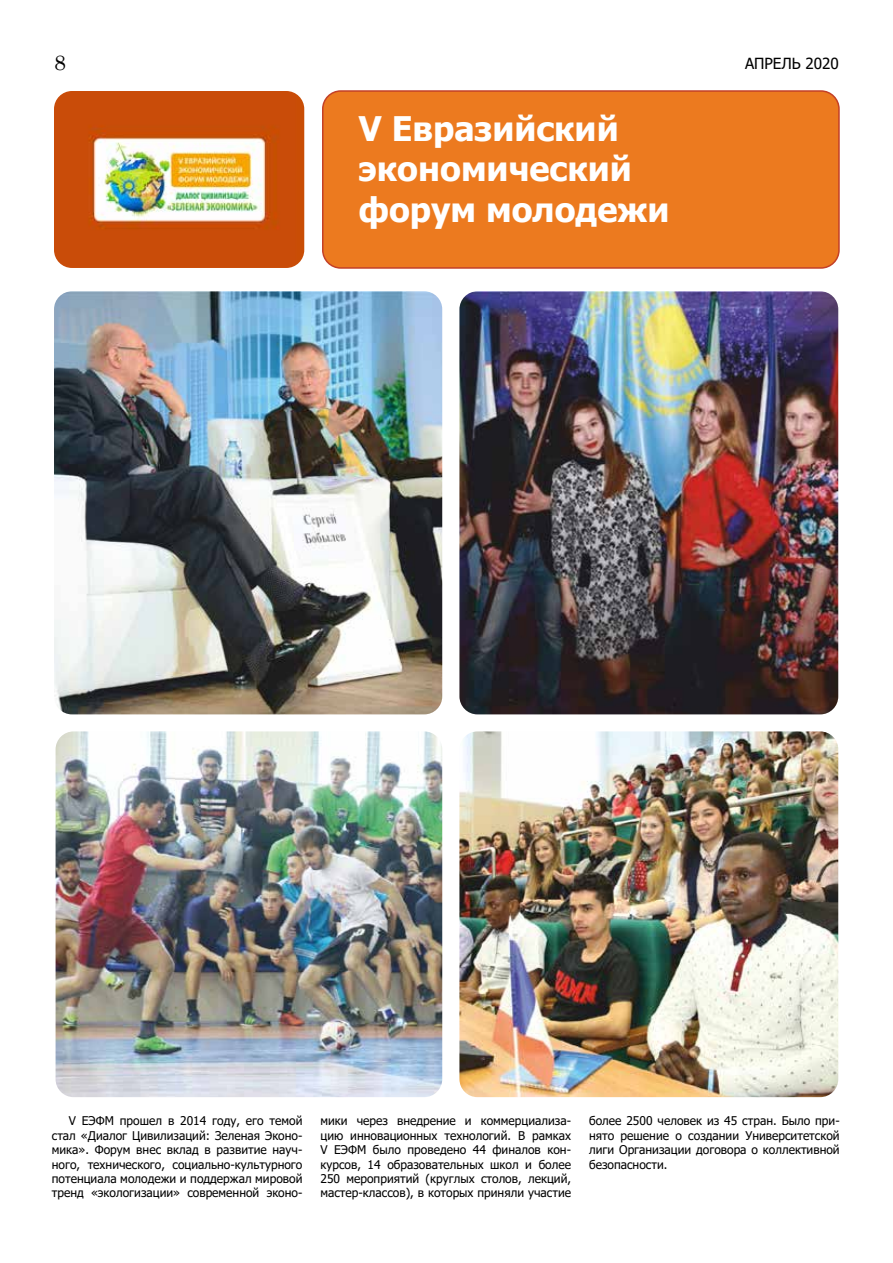
<style>
.page{position:relative;width:893px;height:1263px;background:#fff}
.page>*{position:absolute;margin:0;border:0;box-sizing:border-box;transform-origin:0 0}
.t1{font:700 33.75px/40.7px "Tahoma";color:#fff}
.t2{font:21px "Century";color:#000}
.t3{font:15.3px "Tahoma";color:#000}
.t4{font:12px/14.4px "Tahoma";color:#000;text-align:justify}
</style>
<div class="page">
<div style="left:323px;top:91px;width:516px;height:177px;background:#ec7a1f;border-radius:18px"></div>
<div style="left:322px;top:90px;width:518px;height:179px;border:2px solid #c34027;border-radius:18px"></div>
<img style="left:54px;top:91px;width:250px;height:177px">
<img style="left:54px;top:291px;width:388px;height:423px">
<img style="left:459px;top:731px;width:379px;height:366px">
<img style="left:56px;top:731px;width:386px;height:366px">
<img style="left:459px;top:291px;width:379px;height:423px">
<h2 class="t2" style="left:54px;top:44px;width:13px">8</h2>
<p class="t3" style="left:745px;top:53px;width:95px">АПРЕЛЬ 2020</p>
<h1 class="t1" style="left:359px;top:109px;width:312px">V Евразийский экономический форум молодежи</h1>
<p class="t4" style="left:52px;top:1114px;width:252px;text-indent:17px">V ЕЭФМ прошел в 2014 году, его темой стал «Диалог Цивилизаций: Зеленая Эконо&shy;мика». Форум внес вклад в развитие науч&shy;ного, технического, социально-культурного потенциала молодежи и поддержал мировой тренд «экологизации» современной эконо-</p>
<p class="t4" style="left:320px;top:1114px;width:252px">мики через внедрение и коммерциализа&shy;цию инновационных технологий. В рамках V ЕЭФМ было проведено 44 финалов кон&shy;курсов, 14 образовательных школ и более 250 мероприятий (круглых столов, лекций, мастер-классов), в которых приняли участие</p>
<p class="t4" style="left:589px;top:1114px;width:252px">более 2500 человек из 45 стран. Было при&shy;нято решение о создании Университетской лиги Организации договора о коллективной безопасности.</p>
</div>
